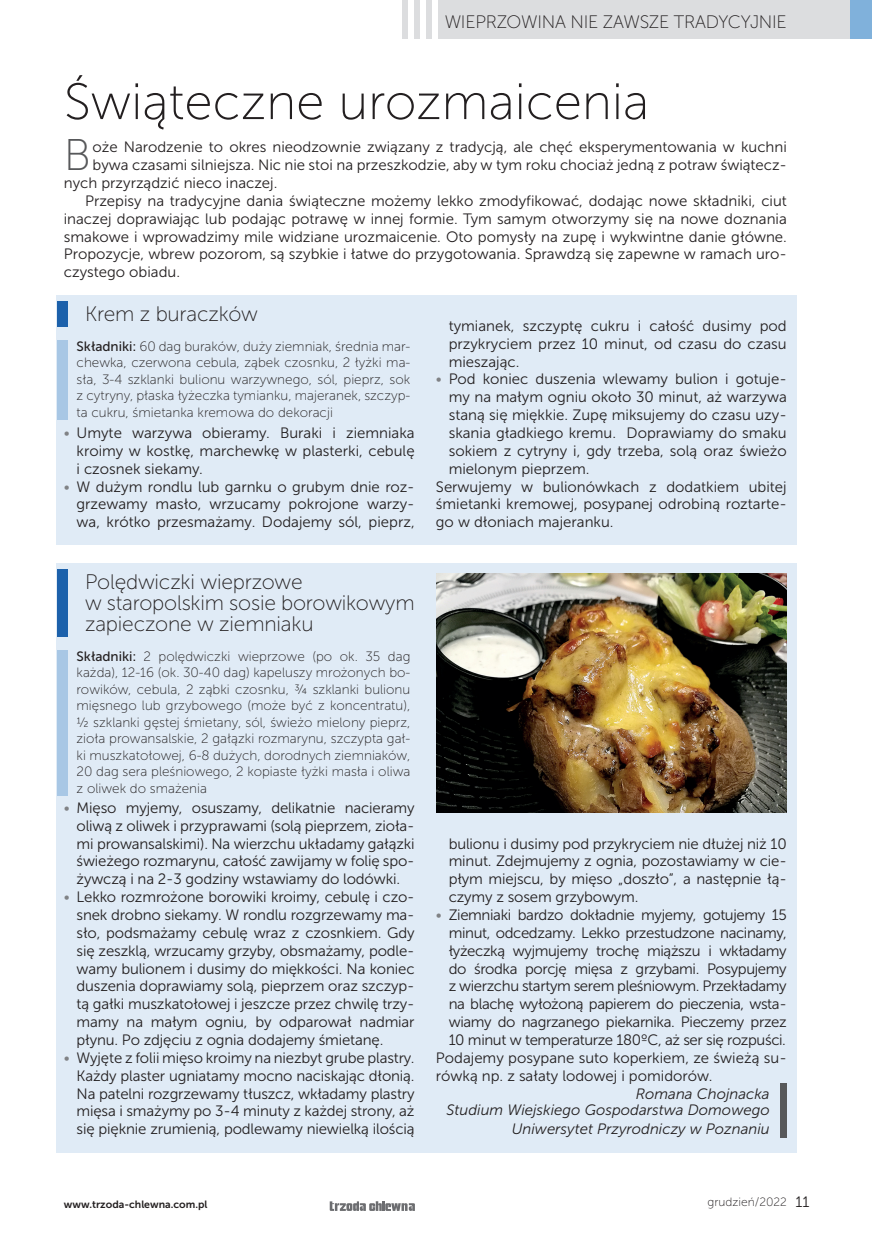
<style>
.page{position:relative;width:872px;height:1242px;background:#fff}
.page>*{position:absolute;margin:0;border:0;box-sizing:border-box;transform-origin:0 0}
.Tytul_1_copy{font:51px "Museo Sans 100";color:#231f20}
.Inicjal_3_wiersze_60{font:44.25px "Museo Sans 100";color:#57585a}
.Srodtytul_new{font:21px/21px "Museo Sans 100";letter-spacing:-.01em;color:#231f20}
.t1{font:18px "Museo Sans 100";letter-spacing:-.015em;color:#231f20}
.Normal_copy{font:15px/17.9px "Museo Sans 300";color:#231f20;text-align:justify}
.Inicjal_3_wiersze_60-2{font:15px "Museo Sans 300";color:#231f20}
.Koniec_tekstu_italic{font:italic 15px/16.5px "Museo Sans 300";color:#231f20;text-align:right}
.t2{font:13.5px/16.5px "Museo Sans 100";color:#231f20;text-align:justify}
.t3{font:12px "Museo Sans 100";color:#231f20}
.t4{font:10.5px "Museo Sans 700";color:#231f20}
.s1{font-family:"Museo Sans 500"}
.s2{color:#808285}
.s3{font-family:"Museo Sans 300";font-size:15px}
</style>
<div class="page">
<svg style="left:330px;top:1201px;width:85px;height:10px"></svg>
<div style="left:402px;top:0;width:470px;height:38px;background:#dcdddf"></div>
<div style="left:850px;top:0;width:22px;height:38px;background:#80b1db"></div>
<div style="left:408px;top:0;width:6px;height:38px;background:#fff"></div>
<div style="left:420px;top:0;width:6px;height:38px;background:#fff"></div>
<div style="left:432px;top:0;width:6px;height:38px;background:#fff"></div>
<div style="left:57px;top:295px;width:739px;height:250px;background:#e0ebf6"></div>
<div style="left:57px;top:563px;width:739px;height:589px;background:#e0ebf6"></div>
<div style="left:57px;top:301px;width:11px;height:26px;background:#1c61ab"></div>
<div style="left:57px;top:340px;width:11px;height:80px;background:#a8c7e5"></div>
<div style="left:57px;top:569px;width:11px;height:67px;background:#1c61ab"></div>
<div style="left:57px;top:650px;width:11px;height:146px;background:#a8c7e5"></div>
<div style="left:780px;top:1083px;width:6px;height:35px;background:#57585a"></div>
<div style="left:780px;top:1118px;width:6px;height:20px;background:#57585a"></div>
<img style="left:436px;top:573px;width:350px;height:240px">
<p class="t1" style="left:445px;top:12px;width:344px">WIEPRZOWINA NIE ZAWSZE TRADYCYJNIE</p>
<p class="Tytul_1_copy" style="left:64px;top:74px;width:587px">Świąteczne urozmaicenia</p>
<p class="Inicjal_3_wiersze_60" style="left:64px;top:131px;width:29px">B</p>
<p class="Inicjal_3_wiersze_60-2" style="left:93px;top:139px;width:696px">oże Narodzenie to okres nieodzownie związany z tradycją, ale chęć eksperymentowania w kuchni</p>
<p class="Inicjal_3_wiersze_60-2" style="left:93px;top:157px;width:696px">bywa czasami silniejsza. Nic nie stoi na przeszkodzie, aby w tym roku chociaż jedną z potraw świątecz-</p>
<p class="Inicjal_3_wiersze_60-2" style="left:64px;top:175px;width:215px">nych przyrządzić nieco inaczej.</p>
<p class="Normal_copy" style="left:64px;top:192px;width:724px;text-indent:21px">Przepisy na tradycyjne dania świąteczne możemy lekko zmodyfikować, dodając nowe składniki, ciut inaczej doprawiając lub podając potrawę w innej formie. Tym samym otworzymy się na nowe doznania smakowe i wprowadzimy mile widziane urozmaicenie. Oto pomysły na zupę i wykwintne danie główne.<br>Propozycje, wbrew pozorom, są szybkie i łatwe do przygotowania. Sprawdzą się zapewne w ramach uro&shy;czystego obiadu.</p>
<p class="Srodtytul_new" style="left:85px;top:304px;width:174px">Krem z buraczków</p>
<p class="t2" style="left:77px;top:338px;width:335px"><span class="s1">Składniki:</span> 60 dag buraków, duży ziemniak, średnia mar&shy;chewka, czerwona cebula, ząbek czosnku, 2 łyżki ma&shy;sła, 3-4 szklanki bulionu warzywnego, sól, pieprz, sok z cytryny, płaska łyżeczka tymianku, majeranek, szczyp&shy;ta cukru, śmietanka kremowa do dekoracji</p>
<p class="Normal_copy" style="left:77px;top:424px;width:339px;text-indent:-13px"><span class="s2">•</span> Umyte warzywa obieramy. Buraki i ziemniaka kroimy w kostkę, marchewkę w plasterki, cebulę i czosnek siekamy.</p>
<p class="Normal_copy" style="left:77px;top:477px;width:339px;text-indent:-13px"><span class="s2">•</span> W dużym rondlu lub garnku o grubym dnie roz&shy;grzewamy masło, wrzucamy pokrojone warzy&shy;wa, krótko przesmażamy. Dodajemy sól, pieprz,</p>
<p class="Srodtytul_new" style="left:85px;top:572px;width:331px">Polędwiczki wieprzowe<br>w staropolskim sosie borowikowym zapieczone w ziemniaku</p>
<p class="t2" style="left:77px;top:648px;width:335px"><span class="s1">Składniki:</span> 2 polędwiczki wieprzowe (po ok. 35 dag każda), 12-16 (ok. 30-40 dag) kapeluszy mrożonych bo&shy;rowików, cebula, 2 ząbki czosnku, ¾ szklanki bulionu mięsnego lub grzybowego (może być z koncentratu), ½ szklanki gęstej śmietany, sól, świeżo mielony pieprz, zioła prowansalskie, 2 gałązki rozmarynu, szczypta gał&shy;ki muszkatołowej, 6-8 dużych, dorodnych ziemniaków, 20 dag sera pleśniowego, 2 kopiaste łyżki masła i oliwa z oliwek do smażenia</p>
<p class="Normal_copy" style="left:77px;top:799px;width:339px;text-indent:-13px"><span class="s2">•</span> Mięso myjemy, osuszamy, delikatnie nacieramy oliwą z oliwek i przyprawami (solą pieprzem, zioła&shy;mi prowansalskimi). Na wierzchu układamy gałązki świeżego rozmarynu, całość zawijamy w folię spo&shy;żywczą i na 2-3 godziny wstawiamy do lodówki.</p>
<p class="Normal_copy" style="left:77px;top:888px;width:339px;text-indent:-13px"><span class="s2">•</span> Lekko rozmrożone borowiki kroimy, cebulę i czo&shy;snek drobno siekamy. W rondlu rozgrzewamy ma&shy;sło, podsmażamy cebulę wraz z czosnkiem. Gdy się zeszklą, wrzucamy grzyby, obsmażamy, podle&shy;wamy bulionem i dusimy do miękkości. Na koniec duszenia doprawiamy solą, pieprzem oraz szczyp&shy;tą gałki muszkatołowej i jeszcze przez chwilę trzy&shy;mamy na małym ogniu, by odparował nadmiar płynu. Po zdjęciu z ognia dodajemy śmietanę.</p>
<p class="Normal_copy" style="left:77px;top:1049px;width:339px;text-indent:-13px"><span class="s2">•</span> Wyjęte z folii mięso kroimy na niezbyt grube plastry.<br>Każdy plaster ugniatamy mocno naciskając dłonią.<br>Na patelni rozgrzewamy tłuszcz, wkładamy plastry mięsa i smażymy po 3-4 minuty z każdej strony, aż się pięknie zrumienią, podlewamy niewielką ilością</p>
<p class="Normal_copy" style="left:449px;top:317px;width:339px">tymianek, szczyptę cukru i całość dusimy pod przykryciem przez 10 minut, od czasu do czasu mieszając.</p>
<p class="Normal_copy" style="left:449px;top:370px;width:340px;text-indent:-13px"><span class="s2">•</span> Pod koniec duszenia wlewamy bulion i gotuje&shy;my na małym ogniu około 30 minut, aż warzywa staną się miękkie. Zupę miksujemy do czasu uzy&shy;skania gładkiego kremu. Doprawiamy do smaku sokiem z cytryny i, gdy trzeba, solą oraz świeżo mielonym pieprzem.</p>
<p class="Normal_copy" style="left:436px;top:477px;width:352px">Serwujemy w bulionówkach z dodatkiem ubitej śmietanki kremowej, posypanej odrobiną roztarte&shy;go w dłoniach majeranku.</p>
<p class="Normal_copy" style="left:449px;top:834px;width:339px">bulionu i dusimy pod przykryciem nie dłużej niż 10 minut. Zdejmujemy z ognia, pozostawiamy w cie&shy;płym miejscu, by mięso „doszło”, a następnie łą&shy;czymy z sosem grzybowym.</p>
<p class="Normal_copy" style="left:449px;top:906px;width:339px;text-indent:-13px"><span class="s2">•</span> Ziemniaki bardzo dokładnie myjemy, gotujemy 15 minut, odcedzamy. Lekko przestudzone nacinamy, łyżeczką wyjmujemy trochę miąższu i wkładamy do środka porcję mięsa z grzybami. Posypujemy z wierzchu startym serem pleśniowym. Przekładamy na blachę wyłożoną papierem do pieczenia, wsta&shy;wiamy do nagrzanego piekarnika. Pieczemy przez 10 minut w temperaturze 180ºC, aż ser się rozpuści.</p>
<p class="Normal_copy" style="left:436px;top:1049px;width:352px">Podajemy posypane suto koperkiem, ze świeżą su&shy;rówką np. z sałaty lodowej i pomidorów.</p>
<p class="Koniec_tekstu_italic" style="left:446px;top:1085px;width:325px">Romana Chojnacka<br>Studium Wiejskiego Gospodarstwa Domowego</p>
<p class="Koniec_tekstu_italic" style="left:512px;top:1121px;width:259px">Uniwersytet Przyrodniczy w Poznaniu</p>
<p class="t4" style="left:64px;top:1198px;width:145px">www.trzoda-chlewna.com.pl</p>
<p class="t3" style="left:707px;top:1195px;width:103px">grudzień/2022 <span class="s3">11</span></p>
</div>
